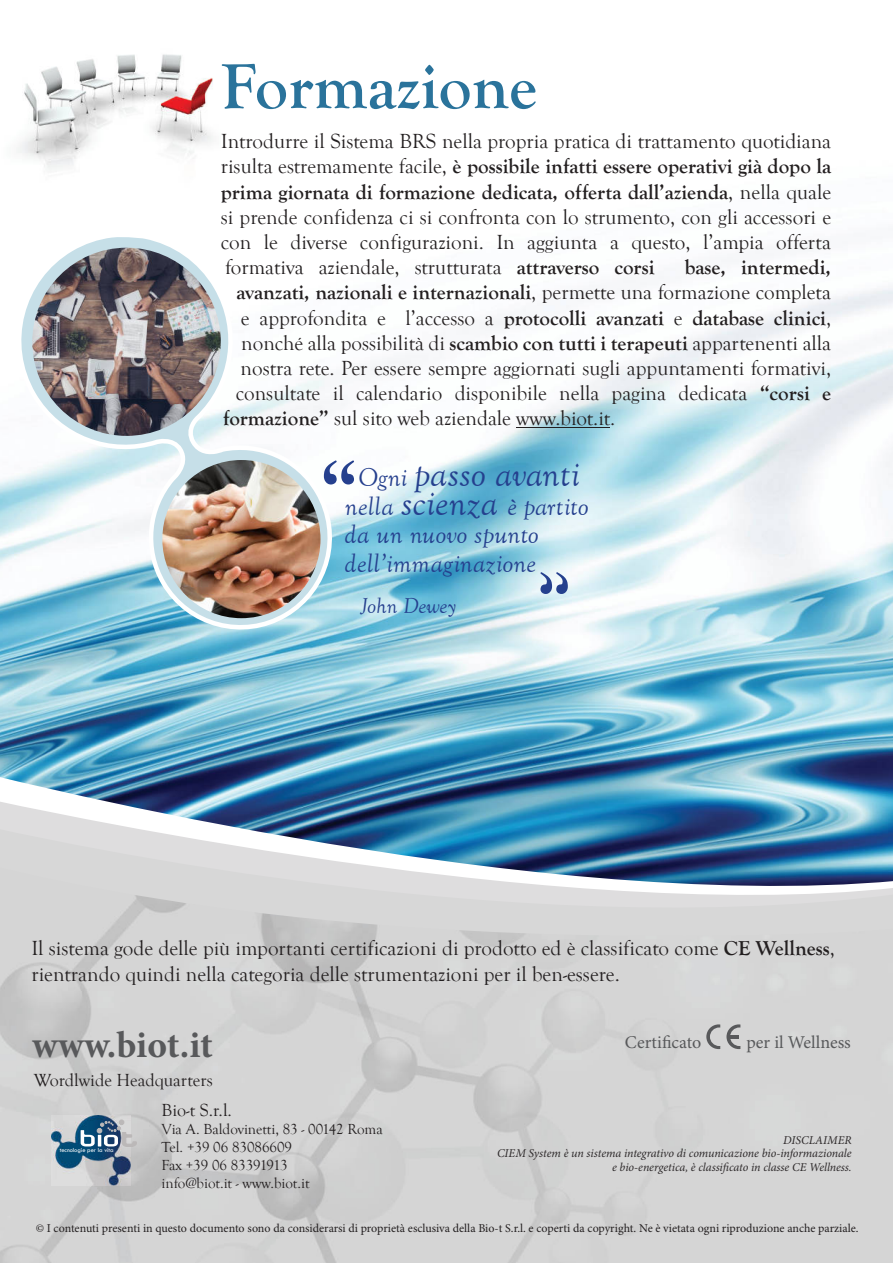
<style>
.page{position:relative;width:893px;height:1263px;background:#fff}
.page>*{position:absolute;margin:0;border:0;box-sizing:border-box;transform-origin:0 0}
.t1{font:96px "Plantagenet Cherokee";color:#25408e}
.t2{font:700 66px "Goudy Old Style T";color:#2a739b}
.t3{font:37.5px "Goudy Old Style ITALIC";color:#25408e}
.t4{font:700 37.5px "Minion Pro";color:#58595b}
.t5{font:27px/28.5px "Goudy Old Style ITALIC";color:#25408e}
.t6{font:22.5px "Goudy Old Style ITALIC";color:#25408e}
.t7{font:21px/25.2px "Goudy Old Style T";color:#231f20;text-align:justify}
.t8{font:700 21px "Goudy Old Style T";color:#231f20}
.t9{font:18px/30.8px "Goudy Old Style T";color:#231f20}
.t10{font:18px "Minion Pro";color:#58595b}
.t11{font:15px/18px "Goudy Old Style T";color:#231f20}
.t12{font:12px "Minion Pro";color:#231f20}
.t13{font:italic 12px/13.5px "Minion Pro";letter-spacing:-.005em;color:#2e2a2b;text-align:right}
.t14{font:6.3px "Tw Cen";color:#fff}
.s1{font-weight:700}
.s2{font-weight:400}
.s3{font-size:27px}
.s4{font-size:37.5px}
</style>
<div class="page">
<img style="left:0;top:288px;width:893px;height:209px">
<svg style="left:0;top:497px;width:893px;height:45px"></svg>
<svg style="left:0;top:542px;width:893px;height:36px"></svg>
<svg style="left:4px;top:237px;width:338px;height:363px"></svg>
<hr style="left:516px;top:427px;width:94px;height:1px;background:#231f20">
<img style="left:32px;top:248px;width:189px;height:188px;border-radius:50%">
<img style="left:162px;top:460px;width:158px;height:158px;border-radius:50%">
<img style="left:17px;top:54px;width:196px;height:116px">
<img style="left:0;top:600px;width:893px;height:663px">
<svg style="left:706px;top:1024px;width:14px;height:25px"></svg>
<svg style="left:726px;top:1024px;width:14px;height:25px"></svg>
<hr style="left:729px;top:1035px;width:10px;height:4px;background:#58595b">
<svg style="left:51px;top:1115px;width:86px;height:70px;background:#869cad"></svg>
<svg style="left:540px;top:571px;width:28px;height:23px"></svg>
<h2 class="t2" style="left:221px;top:49px;width:318px">Formazione</h2>
<p class="t7" style="left:221px;top:129px;width:612px">Introdurre il Sistema BRS nella propria pratica di trattamento quotidiana risulta estremamente facile, <span class="s1">è possibile infatti essere operativi già dopo la prima giornata di formazione dedicata, offerta dall’azienda</span>, nella quale si prende confidenza ci si confronta con lo strumento, con gli accessori e con le diverse configurazioni. In aggiunta a questo, l’ampia offerta formativa aziendale, strutturata <span class="s1">attraverso corsi</span></p>
<p class="t8" style="left:685px;top:255px;width:148px">base, intermedi,</p>
<p class="t8" style="left:236px;top:281px;width:596px">avanzati, nazionali e internazionali<span class="s2">, permette una formazione completa</span></p>
<p class="t8" style="left:241px;top:306px;width:592px"><span class="s2">e approfondita e l’accesso a</span> protocolli avanzati <span class="s2">e</span> database clinici<span class="s2">,</span></p>
<p class="t7" style="left:241px;top:330px;width:591px">nonché alla possibilità di <span class="s1">scambio con tutti i terapeuti</span> appartenenti alla</p>
<p class="t7" style="left:241px;top:355px;width:592px">nostra rete. Per essere sempre aggiornati sugli appuntamenti formativi,</p>
<p class="t7" style="left:236px;top:381px;width:597px">consultate il calendario disponibile nella pagina dedicata <span class="s1">“corsi e</span></p>
<p class="t7" style="left:223px;top:406px;width:394px"><span class="s1">formazione”</span> sul sito web aziendale www.biot.it.</p>
<h1 class="t1" style="left:321px;top:460px;width:38px">“</h1>
<h3 class="t3" style="left:358px;top:460px;width:223px"><span class="s3">Ogni</span> passo avanti</h3>
<p class="t5" style="left:345px;top:494px;width:245px">nella <span class="s4">scienza</span> è partito da un nuovo spunto dell’immaginazione</p>
<p class="t6" style="left:360px;top:598px;width:97px">John Dewey</p>
<p class="t7" style="left:31px;top:936px;width:805px">Il sistema gode delle più importanti certificazioni di prodotto ed è classificato come <span class="s1">CE Wellness</span>, rientrando quindi nella categoria delle strumentazioni per il ben-essere.</p>
<h3 class="t4" style="left:32px;top:1030px;width:182px">www.biot.it</h3>
<p class="t10" style="left:625px;top:1035px;width:78px">Certificato</p>
<p class="t10" style="left:746px;top:1035px;width:106px">per il Wellness</p>
<p class="t9" style="left:162px;top:1064px;width:72px;text-indent:-128px">Wordlwide Headquarters<br>Bio-t S.r.l.</p>
<p class="t11" style="left:162px;top:1120px;width:223px">Via A. Baldovinetti, 83 - 00142 Roma<br>Tel. +39 06 83086609<br>Fax +39 06 83391913<br>info@biot.it - www.biot.it</p>
<p class="t14" style="left:60px;top:1148px;width:56px">tecnologie per la vita</p>
<p class="t13" style="left:497px;top:1134px;width:356px">DISCLAIMER<br>CIEM System è un sistema integrativo di comunicazione bio-informazionale e bio-energetica, è classificato in classe CE Wellness.</p>
<p class="t12" style="left:36px;top:1223px;width:824px">© I contenuti presenti in questo documento sono da considerarsi di proprietà esclusiva della Bio-t S.r.l. e coperti da copyright. Ne è vietata ogni riproduzione anche parziale.</p>
</div>
